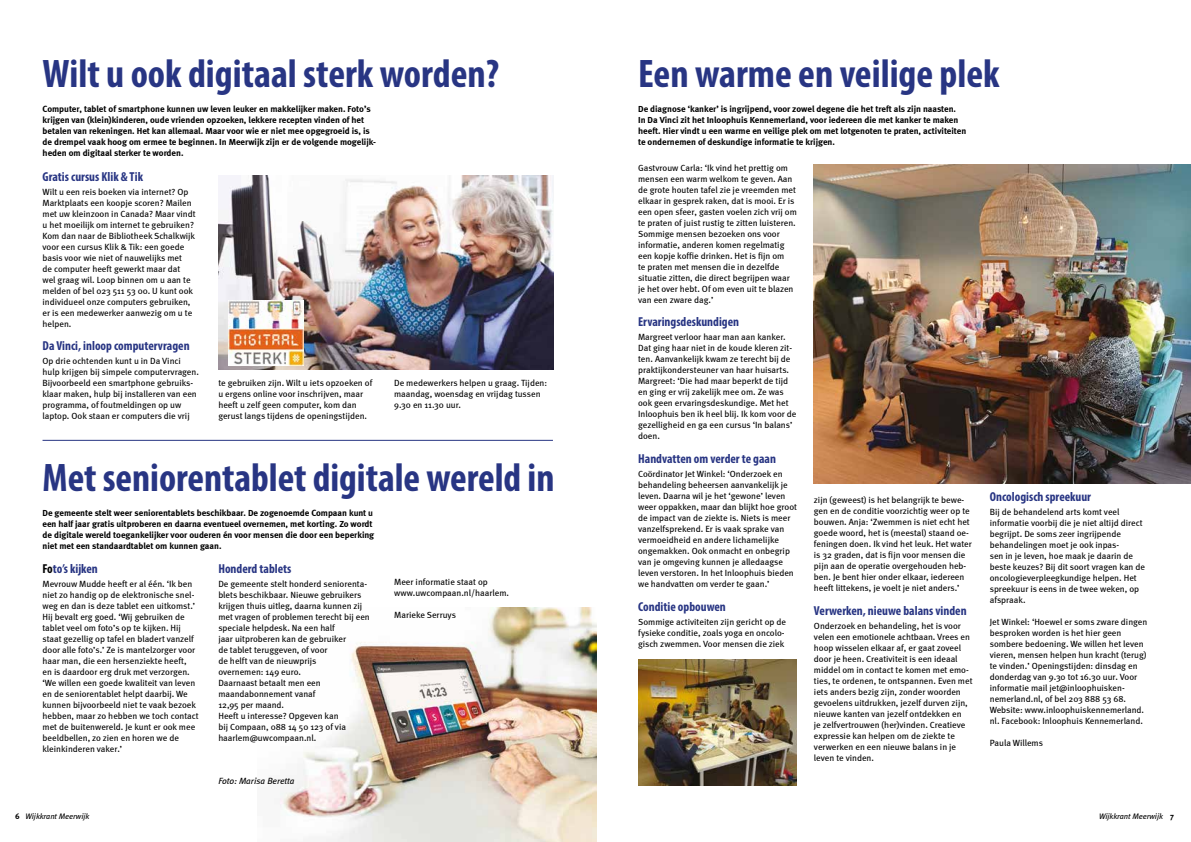
<style>
.page{position:relative;width:1191px;height:842px;background:#fff}
.page>*{position:absolute;margin:0;border:0;box-sizing:border-box;transform-origin:0 0}
.t1{font:700 condensed 40px "Myriad Pro";color:#283583}
.t2{font:700 condensed 13px "Myriad Pro";color:#283583}
.t3{font:9px/11px "Meta";color:#000}
.t4{font:700 9px/11px "Meta";color:#000}
.t5{font:italic 9px "Meta";color:#000}
.t6{font:italic 8px "Meta";color:#000}
.s1{color:#000}
.s2{font-weight:700;font-style:normal}
</style>
<div class="page">
<img style="left:279px;top:608px;width:317px;height:234px">
<img style="left:218px;top:175px;width:335px;height:194px">
<img style="left:228px;top:300px;width:76px;height:65px">
<img style="left:814px;top:164px;width:377px;height:319px">
<img style="left:638px;top:659px;width:159px;height:127px">
<hr style="left:43px;top:440px;width:510px;height:1px;background:#283583">
<h1 class="t1" style="left:43px;top:48px;width:458px">Wilt u ook digitaal sterk worden?</h1>
<p class="t4" style="left:43px;top:103px;width:335px">Computer, tablet of smartphone kunnen uw leven leuker en makkelijker maken. Foto’s krijgen van (klein)kinderen, oude vrienden opzoeken, lekkere recepten vinden of het betalen van rekeningen. Het kan allemaal. Maar voor wie er niet mee opgegroeid is, is de drempel vaak hoog om ermee te beginnen. In Meerwijk zijn er de volgende mogelijk&shy;heden om digitaal sterker te worden.</p>
<h2 class="t2" style="left:43px;top:168px;width:102px">Gratis cursus Klik &amp; Tik</h2>
<p class="t3" style="left:43px;top:186px;width:155px">Wilt u een reis boeken via internet? Op Marktplaats een koopje scoren? Mailen met uw kleinzoon in Canada? Maar vindt u het moeilijk om internet te gebruiken?<br>Kom dan naar de Bibliotheek Schalkwijk voor een cursus Klik &amp; Tik: een goede basis voor wie niet of nauwelijks met<br>de computer heeft gewerkt maar dat wel graag wil. Loop binnen om u aan te melden of bel 023 511 53 00. U kunt ook individueel onze computers gebruiken, er is een medewerker aanwezig om u te helpen.</p>
<h2 class="t2" style="left:43px;top:338px;width:149px">Da Vinci, inloop computervragen</h2>
<p class="t3" style="left:43px;top:355px;width:158px">Op drie ochtenden kunt u in Da Vinci hulp krijgen bij simpele computervragen.<br>Bijvoorbeeld een smartphone gebruiks&shy;klaar maken, hulp bij installeren van een programma, of foutmeldingen op uw laptop. Ook staan er computers die vrij</p>
<p class="t3" style="left:218px;top:378px;width:156px">te gebruiken zijn. Wilt u iets opzoeken of u ergens online voor inschrijven, maar heeft u zelf geen computer, kom dan gerust langs tijdens de openingstijden.</p>
<p class="t3" style="left:394px;top:378px;width:154px">De medewerkers helpen u graag. Tijden: maandag, woensdag en vrijdag tussen<br>9.30 en 11.30 uur.</p>
<h1 class="t1" style="left:43px;top:452px;width:513px">Met seniorentablet digitale wereld in</h1>
<p class="t4" style="left:43px;top:507px;width:333px">De gemeente stelt weer seniorentablets beschikbaar. De zogenoemde Compaan kunt u een half jaar gratis uitproberen en daarna eventueel overnemen, met korting. Zo wordt de digitale wereld toegankelijker voor ouderen én voor mensen die door een beperking niet met een standaardtablet om kunnen gaan.</p>
<h2 class="t2" style="left:43px;top:560px;width:57px"><span class="s1">Fo</span>to’s kijken</h2>
<p class="t3" style="left:43px;top:578px;width:158px">Mevrouw Mudde heeft er al één. ‘Ik ben niet zo handig op de elektronische snel&shy;weg en dan is deze tablet een uitkomst.’ Hij bevalt erg goed. ‘Wij gebruiken de tablet veel om foto’s op te kijken. Hij staat gezellig op tafel en bladert vanzelf door alle foto’s.’ Ze is mantelzorger voor haar man, die een hersenziekte heeft,<br>en is daardoor erg druk met verzorgen. ‘We willen een goede kwaliteit van leven en de seniorentablet helpt daarbij. We kunnen bijvoorbeeld niet te vaak bezoek hebben, maar zo hebben we toch contact met de buitenwereld. Je kunt er ook mee beeldbellen, zo zien en horen we de kleinkinderen vaker.’</p>
<h2 class="t2" style="left:218px;top:560px;width:75px">Honderd tablets</h2>
<p class="t3" style="left:218px;top:578px;width:153px">De gemeente stelt honderd seniorenta&shy;blets beschikbaar. Nieuwe gebruikers krijgen thuis uitleg, daarna kunnen zij met vragen of problemen terecht bij een speciale helpdesk. Na een half<br>jaar uitproberen kan de gebruiker<br>de tablet teruggeven, of voor<br>de helft van de nieuwprijs<br>overnemen: 149 euro.<br>Daarnaast betaalt men een maandabonnement vanaf<br>12,95 per maand.<br>Heeft u interesse? Opgeven kan<br>bij Compaan, 088 14 50 123 of via haarlem@uwcompaan.nl.</p>
<p class="t3" style="left:394px;top:577px;width:116px">Meer informatie staat op www.uwcompaan.nl/haarlem.</p>
<p class="t3" style="left:394px;top:610px;width:63px">Marieke Serruys</p>
<p class="t5" style="left:218px;top:775px;width:78px">Foto: Marisa Beretta</p>
<h1 class="t1" style="left:638px;top:48px;width:363px">Een warme en veilige plek</h1>
<p class="t4" style="left:638px;top:103px;width:329px">De diagnose ‘kanker’ is ingrijpend, voor zowel degene die het treft als zijn naasten.<br>In Da Vinci zit het Inloophuis Kennemerland, voor iedereen die met kanker te maken heeft. Hier vindt u een warme en veilige plek om met lotgenoten te praten, activiteiten te ondernemen of deskundige informatie te krijgen.</p>
<p class="t3" style="left:638px;top:162px;width:160px">Gastvrouw Carla: ‘Ik vind het prettig om mensen een warm welkom te geven. Aan de grote houten tafel zie je vreemden met elkaar in gesprek raken, dat is mooi. Er is een open sfeer, gasten voelen zich vrij om te praten of juist rustig te zitten luisteren.<br>Sommige mensen bezoeken ons voor informatie, anderen komen regelmatig een kopje koffie drinken. Het is fijn om<br>te praten met mensen die in dezelfde situatie zitten, die direct begrijpen waar je het over hebt. Of om even uit te blazen van een zware dag.’</p>
<h2 class="t2" style="left:638px;top:314px;width:102px">Ervaringsdeskundigen</h2>
<p class="t3" style="left:638px;top:332px;width:160px">Margreet verloor haar man aan kanker.<br>Dat ging haar niet in de koude kleren zit&shy;ten. Aanvankelijk kwam ze terecht bij de praktijkondersteuner van haar huisarts.<br>Margreet: ‘Die had maar beperkt de tijd en ging er vrij zakelijk mee om. Ze was ook geen ervaringsdeskundige. Met het Inloophuis ben ik heel blij. Ik kom voor de gezelligheid en ga een cursus ‘In balans’ doen.</p>
<h2 class="t2" style="left:638px;top:450px;width:139px">Handvatten om verder te gaan</h2>
<p class="t3" style="left:638px;top:468px;width:160px">Coördinator Jet Winkel: ‘Onderzoek en behandeling beheersen aanvankelijk je leven. Daarna wil je het ‘gewone’ leven weer oppakken, maar dan blijkt hoe groot de impact van de ziekte is. Niets is meer vanzelfsprekend. Er is vaak sprake van vermoeidheid en andere lichamelijke ongemakken. Ook onmacht en onbegrip van je omgeving kunnen je alledaagse leven verstoren. In het Inloophuis bieden we handvatten om verder te gaan.’</p>
<h2 class="t2" style="left:638px;top:598px;width:89px">Conditie opbouwen</h2>
<p class="t3" style="left:638px;top:616px;width:149px">Sommige activiteiten zijn gericht op de fysieke conditie, zoals yoga en oncolo&shy;gisch zwemmen. Voor mensen die ziek</p>
<p class="t3" style="left:814px;top:494px;width:159px">zijn (geweest) is het belangrijk te bewe&shy;gen en de conditie voorzichtig weer op te bouwen. Anja: ‘Zwemmen is niet echt het goede woord, het is (meestal) staand oe&shy;feningen doen. Ik vind het leuk. Het water is 32 graden, dat is fijn voor mensen die pijn aan de operatie overgehouden heb&shy;ben. Je bent hier onder elkaar, iedereen heeft littekens, je voelt je niet anders.’</p>
<h2 class="t2" style="left:814px;top:602px;width:154px">Verwerken, nieuwe balans vinden</h2>
<p class="t3" style="left:814px;top:620px;width:160px">Onderzoek en behandeling, het is voor velen een emotionele achtbaan. Vrees en hoop wisselen elkaar af, er gaat zoveel door je heen. Creativiteit is een ideaal middel om in contact te komen met emo&shy;ties, te ordenen, te ontspannen. Even met iets anders bezig zijn, zonder woorden gevoelens uitdrukken, jezelf durven zijn, nieuwe kanten van jezelf ontdekken en<br>je zelfvertrouwen (her)vinden. Creatieve expressie kan helpen om de ziekte te verwerken en een nieuwe balans in je leven te vinden.</p>
<h2 class="t2" style="left:989px;top:489px;width:103px">Oncologisch spreekuur</h2>
<p class="t3" style="left:989px;top:507px;width:157px">Bij de behandelend arts komt veel informatie voorbij die je niet altijd direct begrijpt. De soms zeer ingrijpende behandelingen moet je ook inpas-<br>sen in je leven, hoe maak je daarin de beste keuzes? Bij dit soort vragen kan de oncologieverpleegkundige helpen. Het spreekuur is eens in de twee weken, op afspraak.</p>
<p class="t3" style="left:989px;top:617px;width:159px">Jet Winkel: ‘Hoewel er soms zware dingen besproken worden is het hier geen sombere bedoening. We willen het leven vieren, mensen helpen hun kracht (terug) te vinden.’ Openingstijden: dinsdag en donderdag van 9.30 tot 16.30 uur. Voor informatie mail jet@inloophuisken&shy;nemerland.nl, of bel 203 888 53 68.<br>Website: www.inloophuiskennemerland. nl. Facebook: Inloophuis Kennemerland.</p>
<p class="t3" style="left:989px;top:738px;width:55px">Paula Willems</p>
<p class="t6" style="left:15px;top:812px;width:76px"><span class="s2">6</span> Wijkkrant Meerwijk</p>
<p class="t6" style="left:1099px;top:812px;width:77px">Wijkkrant Meerwijk <span class="s2">7</span></p>
</div>
